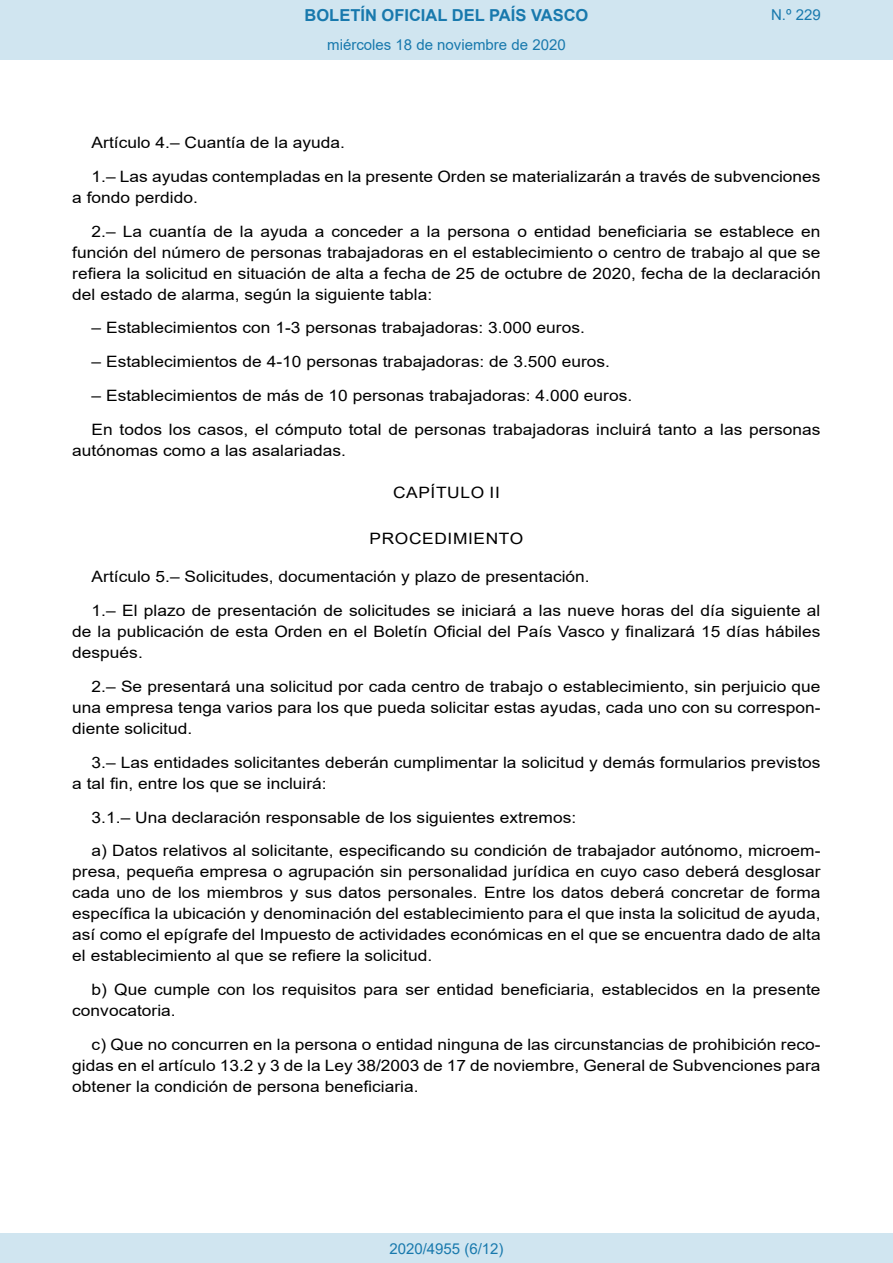
<style>
.page{position:relative;width:893px;height:1263px;background:#fff}
.page>*{position:absolute;margin:0;border:0;box-sizing:border-box;transform-origin:0 0}
.t1{font:700 16.5px "Arial";color:#1879ad}
.BOPVDetalle{font:15.6px/21px "Arial";color:#000;text-align:justify;scale:1.11 1}
.BOPVClave{font:15.6px "Arial";letter-spacing:.035em;color:#000;scale:1.11 1}
.Paginacion_Centro{font:15px "Arial";color:#1879ad}
</style>
<div class="page">
<div style="left:0;top:0;width:893px;height:60px;background:#d0e5f0"></div>
<div style="left:0;top:1233px;width:893px;height:30px;background:#d0e5f0"></div>
<p class="t1" style="left:305px;top:3px;width:285px">BOLETÍN OFICIAL DEL PAÍS VASCO</p>
<p class="Paginacion_Centro" style="left:327px;top:35px;width:240px">miércoles 18 de noviembre de 2020</p>
<p class="Paginacion_Centro" style="left:771px;top:5px;width:51px">N.º 229</p>
<p class="BOPVDetalle" style="left:92px;top:132px;width:230px">Artículo 4.– Cuantía de la ayuda.</p>
<p class="BOPVDetalle" style="left:72px;top:166px;width:676px;text-indent:19px">1.– Las ayudas contempladas en la presente Orden se materializarán a través de subvenciones a fondo perdido.</p>
<p class="BOPVDetalle" style="left:72px;top:221px;width:676px;text-indent:19px">2.– La cuantía de la ayuda a conceder a la persona o entidad beneficiaria se establece en función del número de personas trabajadoras en el establecimiento o centro de trabajo al que se refiera la solicitud en situación de alta a fecha de 25 de octubre de 2020, fecha de la declaración del estado de alarma, según la siguiente tabla:</p>
<p class="BOPVDetalle" style="left:92px;top:317px;width:446px">– Establecimientos con 1-3 personas trabajadoras: 3.000 euros.</p>
<p class="BOPVDetalle" style="left:92px;top:351px;width:469px">– Establecimientos de 4-10 personas trabajadoras: de 3.500 euros.</p>
<p class="BOPVDetalle" style="left:92px;top:385px;width:489px">– Establecimientos de más de 10 personas trabajadoras: 4.000 euros.</p>
<p class="BOPVDetalle" style="left:72px;top:419px;width:676px;text-indent:19px">En todos los casos, el cómputo total de personas trabajadoras incluirá tanto a las personas autónomas como a las asalariadas.</p>
<p class="BOPVClave" style="left:393px;top:482px;width:98px">CAPÍTULO II</p>
<p class="BOPVClave" style="left:370px;top:528px;width:140px">PROCEDIMIENTO</p>
<p class="BOPVDetalle" style="left:92px;top:566px;width:450px">Artículo 5.– Solicitudes, documentación y plazo de presentación.</p>
<p class="BOPVDetalle" style="left:72px;top:600px;width:676px;text-indent:19px">1.– El plazo de presentación de solicitudes se iniciará a las nueve horas del día siguiente al de la publicación de esta Orden en el Boletín Oficial del País Vasco y finalizará 15 días hábiles después.</p>
<p class="BOPVDetalle" style="left:72px;top:676px;width:676px;text-indent:19px">2.– Se presentará una solicitud por cada centro de trabajo o establecimiento, sin perjuicio que una empresa tenga varios para los que pueda solicitar estas ayudas, cada uno con su correspon&shy;diente solicitud.</p>
<p class="BOPVDetalle" style="left:72px;top:752px;width:676px;text-indent:19px">3.– Las entidades solicitantes deberán cumplimentar la solicitud y demás formularios previstos a tal fin, entre los que se incluirá:</p>
<p class="BOPVDetalle" style="left:92px;top:806px;width:438px">3.1.– Una declaración responsable de los siguientes extremos:</p>
<p class="BOPVDetalle" style="left:72px;top:840px;width:676px;text-indent:19px">a) Datos relativos al solicitante, especificando su condición de trabajador autónomo, microem&shy;presa, pequeña empresa o agrupación sin personalidad jurídica en cuyo caso deberá desglosar cada uno de los miembros y sus datos personales. Entre los datos deberá concretar de forma específica la ubicación y denominación del establecimiento para el que insta la solicitud de ayuda, así como el epígrafe del Impuesto de actividades económicas en el que se encuentra dado de alta el establecimiento al que se refiere la solicitud.</p>
<p class="BOPVDetalle" style="left:72px;top:979px;width:676px;text-indent:19px">b) Que cumple con los requisitos para ser entidad beneficiaria, establecidos en la presente convocatoria.</p>
<p class="BOPVDetalle" style="left:72px;top:1034px;width:676px;text-indent:19px">c) Que no concurren en la persona o entidad ninguna de las circunstancias de prohibición reco&shy;gidas en el artículo 13.2 y 3 de la Ley 38/2003 de 17 de noviembre, General de Subvenciones para obtener la condición de persona beneficiaria.</p>
<p class="Paginacion_Centro" style="left:389px;top:1238px;width:116px">2020/4955 (6/12)</p>
</div>
